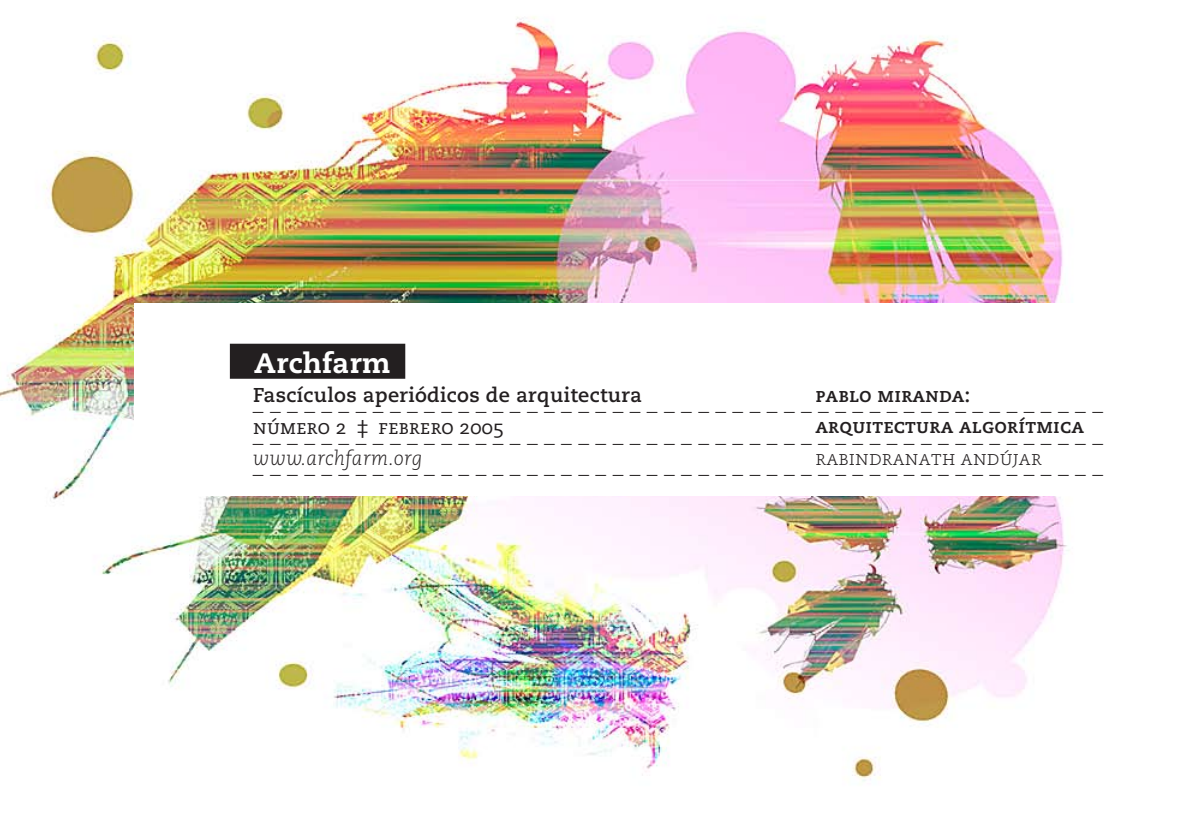
<style>
.page{position:relative;width:1191px;height:840px;background:#fff}
.page>*{position:absolute;margin:0;border:0;box-sizing:border-box;transform-origin:0 0}
.t1{font:800 28px "Caecilia LT Std";letter-spacing:.015em;color:#fff}
.t2{font:300 21.4px/31.6px "Caecilia LT Std";color:#231f20;text-align:justify}
.t3{font:700 20px/31.6px "Caecilia LT Std";letter-spacing:.02em;color:#231f20}
.t4{font:300 20px "Caecilia LT Std";color:#231f20}
.t5{font:20px "Caecilia LT Std";letter-spacing:.01em;color:#231f20}
.t6{font:italic 300 20px "Caecilia LT Std";letter-spacing:.015em;color:#231f20}
</style>
<div class="page">
<img style="left:0;top:16px;width:1069px;height:765px">
<div style="left:134px;top:304px;width:1057px;height:192px;background:#fff"></div>
<div style="left:230px;top:343px;width:175px;height:35px;background:#231f20"></div>
<h1 class="t1" style="left:254px;top:346px;width:138px">Archfarm</h1>
<p class="t3" style="left:253px;top:379px;width:390px">Fascículos aperiódicos de arquitectura</p>
<p class="t5" style="left:253px;top:415px;width:253px">número 2 ‡ febrero 2005</p>
<p class="t6" style="left:253px;top:447px;width:171px">www.archfarm.org</p>
<p class="t3" style="left:815px;top:379px;width:269px">pablo miranda: arquitectura algorítmica</p>
<p class="t4" style="left:815px;top:446px;width:228px">rabindranath andújar</p>
<p class="t2" style="left:253px;top:395px;width:851px">–––––––––––––––––––––––––––––––––––––––––––––––––– –––––––––––––––––––––––––––––––––––––––––––––––––– ––––––––––––––––––––––––––––––––––––––––––––––––––</p>
</div>
